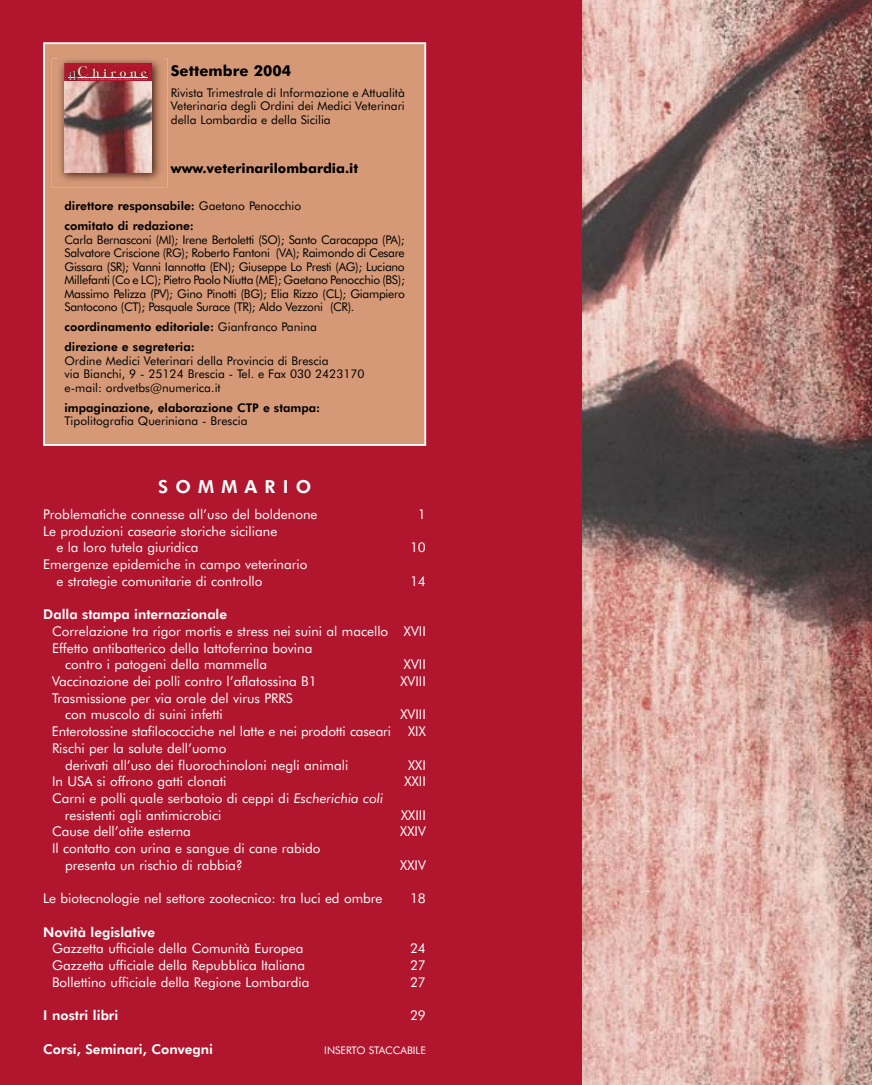
<style>
.page{position:relative;width:872px;height:1085px;background:#fff}
.page>*{position:absolute;margin:0;border:0;box-sizing:border-box;transform-origin:0 0}
.t1{font:800 18px "Futura BT";letter-spacing:.4em;color:#fff}
.t2{font:700 15px "Futura BT";color:#000}
.t3{font:13.5px/16.6px "Futura BT";color:#fff}
.t4{font:800 13.5px "Futura BT";color:#fff}
.t5{font:700 13.5px "Futura BT";color:#000}
.t6{font:12px/13.5px "Futura BT";color:#000;text-align:justify}
.t7{font:800 12px/20px "Futura BT";color:#000}
.t8{font:10.5px "Futura BT";color:#fff}
.s1{font-weight:400}
.s2{font-style:italic}
</style>
<div class="page">
<div style="left:1px;top:1px;width:582px;height:1083px;background:#b1162e"></div>
<hr style="left:0;top:0;width:1px;height:1084px;background:#000">
<hr style="left:0;top:1084px;width:872px;height:1px;background:#000">
<hr style="left:0;top:0;width:872px;height:1px;background:#000">
<div style="left:43px;top:43px;width:383px;height:402px;background:#d59978"></div>
<img style="left:583px;top:0;width:289px;height:1084px">
<svg style="left:52px;top:59px;width:115px;height:128px;background:#bc7462"></svg>
<img style="left:64px;top:81px;width:87px;height:91px">
<p class="t2" style="left:171px;top:61px;width:122px">Settembre 2004</p>
<p class="t6" style="left:171px;top:86px;width:235px">Rivista Trimestrale di Informazione e Attualità Veterinaria degli Ordini dei Medici Veterinari della Lombardia e della Sicilia</p>
<p class="t5" style="left:171px;top:160px;width:189px">www.veterinarilombardia.it</p>
<p class="t7" style="left:65px;top:196px;width:238px">direttore responsabile: <span class="s1">Gaetano Penocchio </span>comitato di redazione:</p>
<p class="t6" style="left:65px;top:233px;width:342px">Carla Bernasconi (MI); Irene Bertoletti (SO); Santo Caracap pa (PA); Salvatore Criscione (RG); Roberto Fantoni (VA); Raimondo di Cesare Gissara (SR); Vanni Iannotta (EN); Giuseppe Lo Presti (AG); Luciano Millefanti (Co e LC); Pietro Paolo Niutta (ME); Gaetano Penocchio (BS); Massimo Pelizza (PV); Gino Pinotti (BG); Elia Rizzo (CL); Giampiero Santocono (CT); Pasquale Surace (TR); Aldo Vezzoni (CR).</p>
<p class="t7" style="left:65px;top:317px;width:254px">coordinamento editoriale: <span class="s1">Gianfranco Panina </span>direzione e segreteria:</p>
<p class="t6" style="left:65px;top:353px;width:302px;text-align:left">Ordine Medici Veterinari della Provincia di Brescia<br>via Bianchi, 9 - 25124 Brescia - Tel. e Fax 030 2423170 e-mail: ordvetbs@numerica.it</p>
<p class="t7" style="left:65px;top:397px;width:257px">impaginazione, elaborazione CTP e stampa:</p>
<p class="t6" style="left:65px;top:414px;width:184px">Tipolitografia Queriniana - Brescia</p>
<h1 class="t1" style="left:158px;top:475px;width:154px">SOMMARIO</h1>
<p class="t3" style="left:43px;top:505px;width:276px">Problematiche connesse all’uso del boldenone</p>
<p class="t3" style="left:418px;top:505px;width:9px">1</p>
<p class="t3" style="left:56px;top:522px;width:222px;text-indent:-13px">Le produzioni casearie storiche siciliane e la loro tutela giuridica</p>
<p class="t3" style="left:410px;top:539px;width:17px">10</p>
<p class="t3" style="left:56px;top:555px;width:252px;text-indent:-13px">Emergenze epidemiche in campo veterinario e strategie comunitarie di controllo</p>
<p class="t3" style="left:410px;top:572px;width:17px">14</p>
<p class="t4" style="left:43px;top:606px;width:185px">Dalla stampa internazionale</p>
<p class="t3" style="left:52px;top:622px;width:375px">Correlazione tra rigor mortis e stress nei suini al macello XVII</p>
<p class="t3" style="left:52px;top:639px;width:262px">Effetto antibatterico della lattoferrina bovina</p>
<p class="t3" style="left:65px;top:656px;width:204px">contro i patogeni della mammella</p>
<p class="t3" style="left:404px;top:656px;width:23px">XVII</p>
<p class="t3" style="left:52px;top:672px;width:266px">Vaccinazione dei polli contro l’aflatossina B1</p>
<p class="t3" style="left:400px;top:672px;width:27px">XVIII</p>
<p class="t3" style="left:65px;top:689px;width:229px;text-indent:-13px">Trasmissione per via orale del virus PRRS con muscolo di suini infetti</p>
<p class="t3" style="left:400px;top:706px;width:27px">XVIII</p>
<p class="t3" style="left:52px;top:722px;width:341px">Enterotossine stafilococciche nel latte e nei prodotti caseari</p>
<p class="t3" style="left:408px;top:722px;width:19px">XIX</p>
<p class="t3" style="left:65px;top:739px;width:285px;text-indent:-13px">Rischi per la salute dell’uomo<br>derivati all’uso dei fluorochinoloni negli animali</p>
<p class="t3" style="left:408px;top:756px;width:19px">XXI</p>
<p class="t3" style="left:52px;top:773px;width:176px">In USA si offrono gatti clonati</p>
<p class="t3" style="left:404px;top:773px;width:23px">XXII</p>
<p class="t3" style="left:65px;top:789px;width:320px;text-indent:-13px">Carni e polli quale serbatoio di ceppi di <span class="s2">Escherichia coli </span>resistenti agli antimicrobici</p>
<p class="t3" style="left:401px;top:806px;width:26px">XXIII</p>
<p class="t3" style="left:52px;top:823px;width:140px">Cause dell’otite esterna</p>
<p class="t3" style="left:400px;top:823px;width:27px">XXIV</p>
<p class="t3" style="left:65px;top:839px;width:257px;text-indent:-13px">Il contatto con urina e sangue di cane rabido presenta un rischio di rabbia?</p>
<p class="t3" style="left:400px;top:856px;width:27px">XXIV</p>
<p class="t3" style="left:43px;top:889px;width:341px">Le biotecnologie nel settore zootecnico: tra luci ed ombre</p>
<p class="t3" style="left:410px;top:889px;width:17px">18</p>
<p class="t4" style="left:43px;top:923px;width:113px">Novità legislative</p>
<p class="t3" style="left:52px;top:940px;width:253px">Gazzetta ufficiale della Comunità Europea</p>
<p class="t3" style="left:410px;top:940px;width:17px">24</p>
<p class="t3" style="left:52px;top:956px;width:255px">Gazzetta ufficiale della Repubblica Italiana</p>
<p class="t3" style="left:410px;top:956px;width:17px">27</p>
<p class="t3" style="left:52px;top:973px;width:259px">Bollettino ufficiale della Regione Lombardia</p>
<p class="t3" style="left:410px;top:973px;width:17px">27</p>
<p class="t4" style="left:43px;top:1007px;width:77px">I nostri libri</p>
<p class="t3" style="left:410px;top:1006px;width:17px">29</p>
<p class="t4" style="left:43px;top:1040px;width:171px">Corsi, Seminari, Convegni</p>
<p class="t8" style="left:324px;top:1043px;width:103px">INSERTO STACCABILE</p>
</div>
